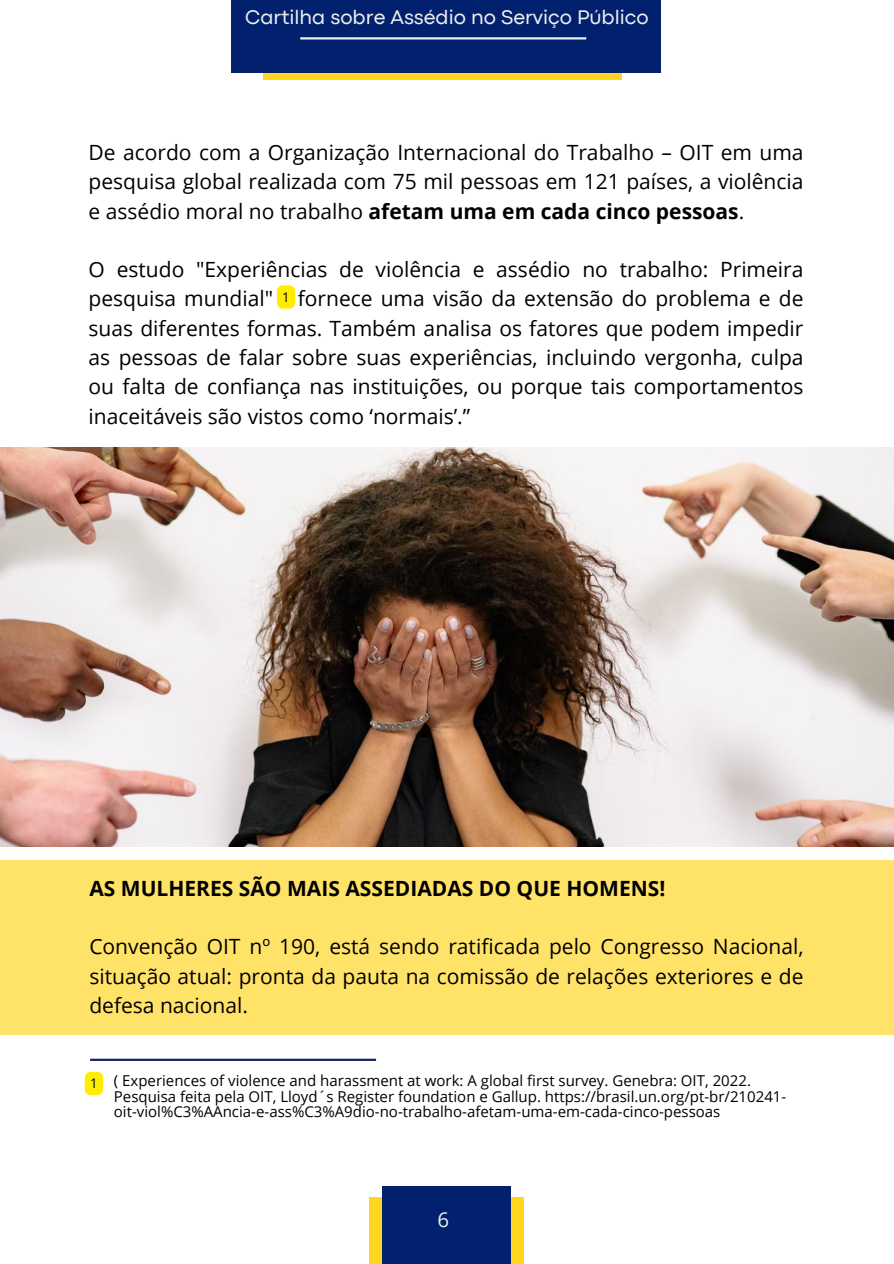
<style>
.page{position:relative;width:894px;height:1264px;background:#fff}
.page>*{position:absolute;margin:0;border:0;box-sizing:border-box;transform-origin:0 0}
.t1{font:21px/29.2px "Open Sans";color:#000;text-align:justify}
.t2{font:700 21px "Open Sans";color:#000}
.t3{font:20.55px "Codec Pro";color:#eeefee}
.t4{font:20.4px "Open Sans";color:#eeefee}
.t5{font:15px/15.8px "Open Sans";color:#000}
.t6{font:13.2px "Open Sans";color:#000}
.s1{font-weight:700}
</style>
<div class="page">
<div style="left:262px;top:0;width:359px;height:80px;background:#ffd51e"></div>
<div style="left:231px;top:0;width:429px;height:72px;background:#01216e"></div>
<hr style="left:300px;top:37px;width:286px;height:2px;background:#eeefee">
<div style="left:369px;top:1196px;width:155px;height:67px;background:#ffd51e"></div>
<div style="left:382px;top:1186px;width:129px;height:77px;background:#01216e"></div>
<svg style="left:85px;top:1071px;width:18px;height:24px"></svg>
<hr style="left:90px;top:1058px;width:286px;height:2px;background:#112369">
<img style="left:0;top:447px;width:893px;height:399px">
<div style="left:0;top:860px;width:893px;height:174px;background:#ffe369"></div>
<svg style="left:277px;top:285px;width:18px;height:24px"></svg>
<p class="t3" style="left:245px;top:10px;width:405px">Cartilha sobre Assédio no Serviço Público</p>
<p class="t1" style="left:89px;top:137px;width:716px">De acordo com a Organização Internacional do Trabalho – OIT em uma pesquisa global realizada com 75 mil pessoas em 121 países, a violência e assédio moral no trabalho <span class="s1">afetam uma em cada cinco pessoas</span>.</p>
<p class="t1" style="left:89px;top:254px;width:716px">O estudo "Experiências de violência e assédio no trabalho: Primeira pesquisa mundial" fornece uma visão da extensão do problema e de suas diferentes formas. Também analisa os fatores que podem impedir as pessoas de falar sobre suas experiências, incluindo vergonha, culpa ou falta de confiança nas instituições, ou porque tais comportamentos inaceitáveis são vistos como ‘normais’.”</p>
<p class="t6" style="left:282px;top:288px;width:9px">1</p>
<p class="t2" style="left:89px;top:873px;width:577px">AS MULHERES SÃO MAIS ASSEDIADAS DO QUE HOMENS!</p>
<p class="t1" style="left:89px;top:931px;width:715px">Convenção OIT nº 190, está sendo ratificada pelo Congresso Nacional, situação atual: pronta da pauta na comissão de relações exteriores e de defesa nacional.</p>
<p class="t5" style="left:114px;top:1072px;width:673px;text-indent:-24px"><sub>1</sub> ( Experiences of violence and harassment at work: A global first survey. Genebra: OIT, 2022.<br>Pesquisa feita pela OIT, Lloyd´s Register foundation e Gallup. https://brasil.un.org/pt-br/210241- oit-viol%C3%AAncia-e-ass%C3%A9dio-no-trabalho-afetam-uma-em-cada-cinco-pessoas</p>
<p class="t4" style="left:437px;top:1205px;width:13px">6</p>
</div>
